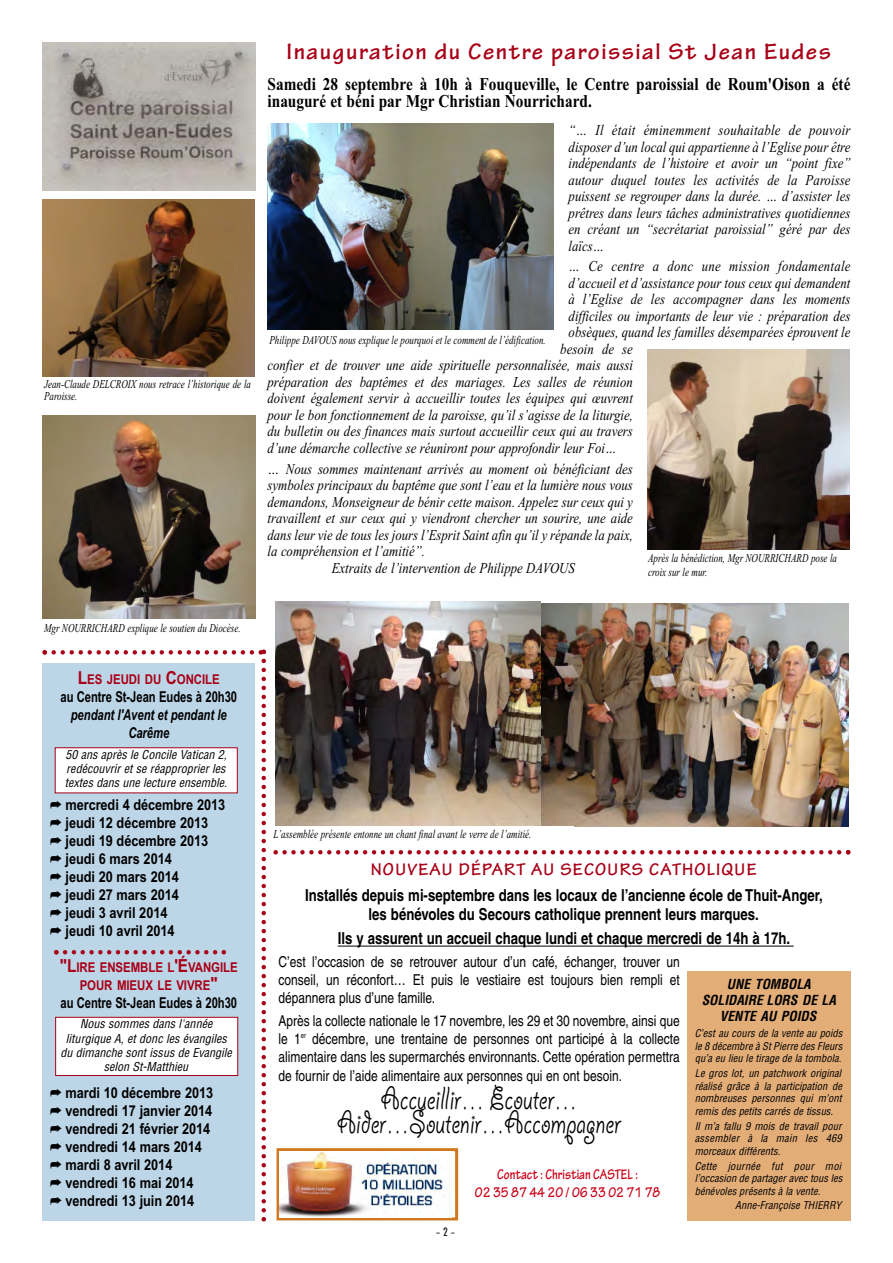
<style>
.page{position:relative;width:893px;height:1263px;background:#fff}
.page>*{position:absolute;margin:0;border:0;box-sizing:border-box;transform-origin:0 0}
.t1{font:36px "Giddyup Std";color:#000;scale:.8 1}
.t2{font:700 24px "Tekton Pro";letter-spacing:.065em;color:#a80016}
.t3{font:700 18px/16.5px "Times New Roman";color:#000;scale:.85 1}
.t4{font:700 18px "Tekton Pro";letter-spacing:.065em;color:#a80016}
.t5{font:700 16.5px/19.8px "Helvetica";color:#000;text-align:center;scale:.8 1}
.t6{font:italic 15px/16.5px "Times New Roman";color:#000;text-align:justify;scale:.85 1}
.t7{font:15px/18px "Helvetica";color:#000;text-align:justify;scale:.8 1}
.t8{font:700 15px/18px "Arial";letter-spacing:-.005em;color:#000;scale:.85 1}
.t9{font:italic 15px "Times New Roman";color:#000;scale:.9 1}
.t10{font:700 15px "Arial";letter-spacing:-.005em;color:#000;scale:.75 1}
.t11{font:700 15px/18px "Tekton Pro";color:#ca0016;text-align:center;scale:.8 1}
.t12{font:italic 15px "Times New Roman";letter-spacing:.02em;color:#000;scale:.85 1}
.t13{font:italic 700 15px/18px "Arial";letter-spacing:-.005em;color:#000;text-align:center;scale:.75 1}
.t14{font:700 13.5px/18px "Arial";letter-spacing:-.005em;color:#a80016;text-align:center;scale:.85 1}
.t15{font:italic 700 condensed 13.5px/16.2px "Helvetica";letter-spacing:.005em;color:#000;text-align:center}
.t16{font:italic 12px/12px "Times New Roman";color:#000;scale:.75 1}
.t17{font:italic condensed 12px/14.4px "Helvetica";letter-spacing:.005em;color:#000}
.t18{font:500 condensed 11.25px "Futura";color:#1a1a1a}
.t19{font:italic condensed 10.5px/12.6px "Helvetica";letter-spacing:.005em;color:#000;text-align:justify}
.s1{font-size:18px}
</style>
<div class="page">
<hr style="left:338px;top:946px;width:456px;height:1px;background:#000">
<svg style="left:273px;top:850px;width:577px;height:4px"></svg>
<svg style="left:43px;top:650px;width:223px;height:571px"></svg>
<img style="left:276px;top:602px;width:266px;height:224px">
<img style="left:43px;top:415px;width:212px;height:203px">
<img style="left:43px;top:200px;width:211px;height:176px">
<img style="left:43px;top:43px;width:212px;height:147px">
<img style="left:268px;top:124px;width:286px;height:205px">
<img style="left:648px;top:349px;width:201px;height:201px">
<img style="left:542px;top:603px;width:307px;height:223px">
<div style="left:687px;top:971px;width:163px;height:249px;background:#e3ad77"></div>
<div style="left:277px;top:1148px;width:181px;height:72px;border:3px solid #d1771d"></div>
<img style="left:280px;top:1151px;width:171px;height:66px">
<p class="t16" style="left:44px;top:378px;width:278px">Jean-Claude DELCROIX nous retrace l’historique de la<br>Paroisse.</p>
<h2 class="t2" style="left:286px;top:43px;width:546px">Inauguration du Centre paroissial St Jean Eudes</h2>
<p class="t3" style="left:268px;top:76px;width:687px">Samedi 28 septembre à 10h à Fouqueville, le Centre paroissial de Roum'Oison a été inauguré et béni par Mgr Christian Nourrichard.</p>
<p class="t6" style="left:569px;top:122px;width:333px">“… Il était éminemment souhaitable de pouvoir disposer d’un local qui appartienne à l’Eglise pour être indépendants de l’histoire et avoir un “point fixe” autour duquel toutes les activités de la Paroisse puissent se regrouper dans la durée. … d’assister les prêtres dans leurs tâches administratives quotidiennes en créant un “secrétariat paroissial” géré par des laïcs…</p>
<p class="t12" style="left:569px;top:257px;width:333px">… Ce centre a donc une mission fondamentale</p>
<p class="t6" style="left:569px;top:274px;width:333px">d’accueil et d’assistance pour tous ceux qui demandent</p>
<p class="t6" style="left:569px;top:291px;width:333px">à l’Eglise de les accompagner dans les moments</p>
<p class="t6" style="left:569px;top:307px;width:333px">difficiles ou importants de leur vie : préparation des</p>
<p class="t6" style="left:569px;top:324px;width:333px">obsèques, quand les familles désemparées éprouvent le</p>
<p class="t6" style="left:560px;top:340px;width:87px">besoin de se</p>
<p class="t6" style="left:268px;top:357px;width:431px">confier et de trouver une aide spirituelle personnalisée, mais aussi</p>
<p class="t6" style="left:268px;top:373px;width:431px">préparation des baptêmes et des mariages. Les salles de réunion</p>
<p class="t6" style="left:268px;top:390px;width:431px">doivent également servir à accueillir toutes les équipes qui œuvrent</p>
<p class="t6" style="left:268px;top:406px;width:431px">pour le bon fonctionnement de la paroisse, qu’il s’agisse de la liturgie,</p>
<p class="t6" style="left:268px;top:423px;width:431px">du bulletin ou des finances mais surtout accueillir ceux qui au travers</p>
<p class="t6" style="left:268px;top:439px;width:412px">d’une démarche collective se réuniront pour approfondir leur Foi…</p>
<p class="t9" style="left:268px;top:460px;width:407px">… Nous sommes maintenant arrivés au moment où bénéficiant des</p>
<p class="t6" style="left:268px;top:477px;width:431px">symboles principaux du baptême que sont l’eau et la lumière nous vous</p>
<p class="t6" style="left:268px;top:493px;width:431px">demandons, Monseigneur de bénir cette maison. Appelez sur ceux qui y</p>
<p class="t6" style="left:268px;top:510px;width:431px">travaillent et sur ceux qui y viendront chercher un sourire, une aide</p>
<p class="t6" style="left:268px;top:526px;width:431px">dans leur vie de tous les jours l’Esprit Saint afin qu’il y répande la paix,</p>
<p class="t6" style="left:268px;top:543px;width:187px">la compréhension et l’amitié”.</p>
<p class="t6" style="left:332px;top:559px;width:288px">Extraits de l’intervention de Philippe DAVOUS</p>
<p class="t16" style="left:269px;top:333px;width:370px">Philippe DAVOUS nous explique le pourquoi et le comment de l’édification.</p>
<p class="t16" style="left:648px;top:551px;width:254px;line-height:14.4px">Après la bénédiction, Mgr NOURRICHARD pose la croix sur le mur.</p>
<p class="t16" style="left:44px;top:622px;width:264px">Mgr NOURRICHARD explique le soutien du Diocèse.</p>
<p class="t14" style="left:78px;top:670px;width:168px"><span class="s1">L</span>ES JEUDI DU <span class="s1">C</span>ONCILE</p>
<p class="t10" style="left:61px;top:688px;width:237px">au Centre St-Jean Eudes à 20h30</p>
<p class="t13" style="left:71px;top:706px;width:209px">pendant l'Avent et pendant le<br>Carême</p>
<p class="t17" style="left:65px;top:748px;width:164px">50 ans après le Concile Vatican 2, redécouvrir et se réapproprier les textes dans une lecture ensemble.</p>
<p class="t8" style="left:50px;top:796px;width:208px">➦ mercredi 4 décembre 2013 ➦ jeudi 12 décembre 2013<br>➦ jeudi 19 décembre 2013<br>➦ jeudi 6 mars 2014<br>➦ jeudi 20 mars 2014<br>➦ jeudi 27 mars 2014<br>➦ jeudi 3 avril 2014<br>➦ jeudi 10 avril 2014</p>
<p class="t14" style="left:60px;top:958px;width:211px"><span class="s1">"L</span>IRE ENSEMBLE L<span class="s1">'É</span>VANGILE<br>POUR MIEUX LE VIVRE<span class="s1">"</span></p>
<p class="t10" style="left:61px;top:994px;width:237px">au Centre St-Jean Eudes à 20h30</p>
<p class="t17" style="left:61px;top:1017px;width:173px;text-align:center">Nous sommes dans l'année liturgique A, et donc les évangiles du dimanche sont issus de Evangile selon St-Matthieu</p>
<p class="t8" style="left:50px;top:1084px;width:194px">➦ mardi 10 décembre 2013 ➦ vendredi 17 janvier 2014 ➦ vendredi 21 février 2014 ➦ vendredi 14 mars 2014 ➦ mardi 8 avril 2014<br>➦ vendredi 16 mai 2014<br>➦ vendredi 13 juin 2014</p>
<p class="t16" style="left:274px;top:828px;width:345px">L’assemblée présente entonne un chant final avant le verre de l’amitié.</p>
<p class="t4" style="left:371px;top:863px;width:387px">NOUVEAU DÉPART AU SECOURS CATHOLIQUE</p>
<p class="t5" style="left:305px;top:886px;width:649px">Installés depuis mi-septembre dans les locaux de l’ancienne école de Thuit-Anger, les bénévoles du Secours catholique prennent leurs marques.</p>
<p class="t5" style="left:338px;top:930px;width:567px">Ils y assurent un accueil chaque lundi et chaque mercredi de 14h à 17h.</p>
<p class="t7" style="left:278px;top:954px;width:503px">C’est l’occasion de se retrouver autour d’un café, échanger, trouver un conseil, un réconfort… Et puis le vestiaire est toujours bien rempli et dépannera plus d’une famille.</p>
<p class="t7" style="left:278px;top:1013px;width:503px">Après la collecte nationale le 17 novembre, les 29 et 30 novembre, ainsi que le 1<sup>er</sup> décembre, une trentaine de personnes ont participé à la collecte alimentaire dans les supermarchés environnants. Cette opération permettra</p>
<p class="t7" style="left:278px;top:1068px;width:431px">de fournir de l’aide alimentaire aux personnes qui en ont besoin.</p>
<h1 class="t1" style="left:381px;top:1087px;width:247px">Accueillir… Ecouter…</h1>
<h1 class="t1" style="left:337px;top:1111px;width:356px">Aider…Soutenir…Accompagner</h1>
<p class="t15" style="left:702px;top:977px;width:136px">UNE TOMBOLA<br>SOLIDAIRE LORS DE LA<br>VENTE AU POIDS</p>
<p class="t19" style="left:695px;top:1028px;width:149px">C’est au cours de la vente au poids le 8 décembre à St Pierre des Fleurs qu’a eu lieu le tirage de la tombola.</p>
<p class="t19" style="left:695px;top:1068px;width:149px">Le gros lot, un patchwork original réalisé grâce à la participation de nombreuses personnes qui m’ont remis des petits carrés de tissus.</p>
<p class="t19" style="left:695px;top:1120px;width:149px">Il m’a fallu 9 mois de travail pour assembler à la main les 469 morceaux différents.</p>
<p class="t19" style="left:695px;top:1160px;width:149px;text-align:left">Cette journée fut pour moi l’occasion de partager avec tous les bénévoles présents à la vente.</p>
<p class="t19" style="left:735px;top:1200px;width:107px">Anne-Françoise THIERRY</p>
<p class="t11" style="left:475px;top:1167px;width:233px">Contact : Christian CASTEL :<br>02 35 87 44 20 / 06 33 02 71 78</p>
<p class="t18" style="left:436px;top:1226px;width:21px">– 2 –</p>
</div>
